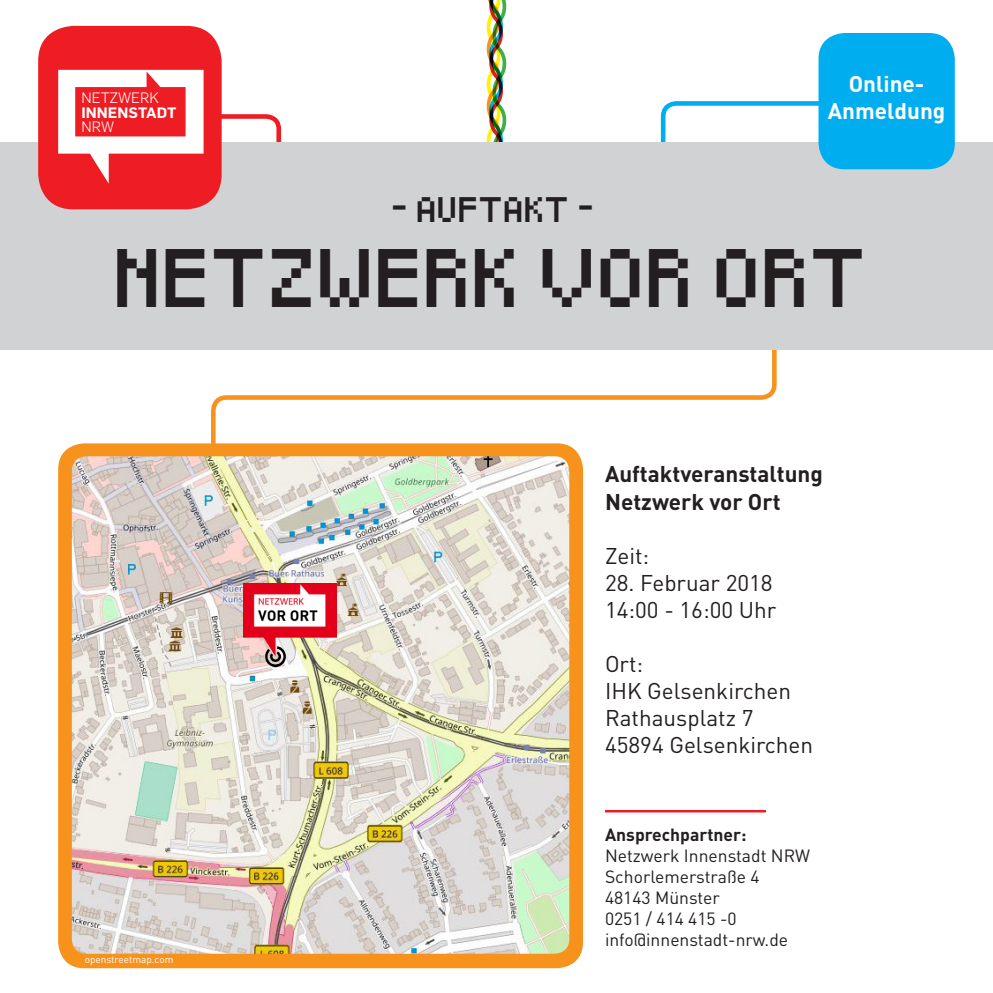
<style>
.page{position:relative;width:993px;height:993px;background:#fff}
.page>*{position:absolute;margin:0;border:0;box-sizing:border-box;transform-origin:0 0}
.t1{font:48.25px "Pixeled";color:#231f20}
.t2{font:22.5px/27px "DINOT";color:#231f20}
.t3{font:700 22.5px/27px "DINOT";color:#231f20}
.t4{font:700 22.5px "DINOT";color:#fff}
.t5{font:20.75px "Pixeled";color:#231f20}
.t6{font:17.5px/21px "DINOT";color:#231f20}
.t7{font:700 17.5px "DINOT";color:#231f20}
.t8{font:300 14.75px/14.5px "Flama";letter-spacing:.005em;color:#fff}
.t9{font:10px "DINOT";color:#fff}
.s1{font-weight:600}
</style>
<div class="page">
<svg style="left:660px;top:101px;width:158px;height:41px"></svg>
<svg style="left:209px;top:349px;width:569px;height:115px"></svg>
<div style="left:58px;top:443px;width:525px;height:524px;background:#f7931d;border-radius:26px"></div>
<img style="left:486px;top:0;width:21px;height:142px">
<div style="left:0;top:142px;width:992px;height:207px;background:#d1d2d4"></div>
<img style="left:72px;top:456px;width:497px;height:497px">
<img style="left:243px;top:583px;width:94px;height:83px">
<hr style="left:604px;top:809px;width:161px;height:3px;background:#ee1d23">
<div style="left:818px;top:33px;width:136px;height:136px;background:#00aeef;border-radius:26px"></div>
<div style="left:38px;top:26px;width:183px;height:183px;background:#ee1d23;border-radius:35px"></div>
<svg style="left:58px;top:70px;width:224px;height:113px"></svg>
<p class="t8" style="left:81px;top:89px;width:96px">NETZWERK<br><span class="s1">INNENSTADT<br></span>NRW</p>
<p class="t4" style="left:848px;top:69px;width:77px">Online-</p>
<p class="t4" style="left:827px;top:96px;width:119px">Anmeldung</p>
<p class="t5" style="left:393px;top:202px;width:204px">- AUFTAKT -</p>
<p class="t1" style="left:118px;top:262px;width:755px">NETZWERK VOR ORT</p>
<p class="t3" style="left:604px;top:460px;width:219px">Auftaktveranstaltung<br>Netzwerk vor Ort</p>
<p class="t2" style="left:604px;top:541px;width:46px">Zeit:</p>
<p class="t2" style="left:604px;top:568px;width:173px">28. Februar 2018<br>14:00 - 16:00 Uhr</p>
<p class="t2" style="left:604px;top:649px;width:40px">Ort:</p>
<p class="t2" style="left:604px;top:676px;width:209px">IHK Gelsenkirchen<br>Rathausplatz 7<br>45894 Gelsenkirchen</p>
<p class="t9" style="left:85px;top:952px;width:90px">openstreetmap.com</p>
<p class="t7" style="left:604px;top:822px;width:143px">Ansprechpartner:</p>
<p class="t6" style="left:604px;top:843px;width:206px">Netzwerk Innenstadt NRW</p>
<p class="t6" style="left:604px;top:864px;width:156px">Schorlemerstraße 4<br>48143 Münster</p>
<p class="t6" style="left:604px;top:906px;width:133px">0251 / 414 415 -0</p>
<p class="t6" style="left:604px;top:927px;width:185px">info@innenstadt-nrw.de</p>
</div>
